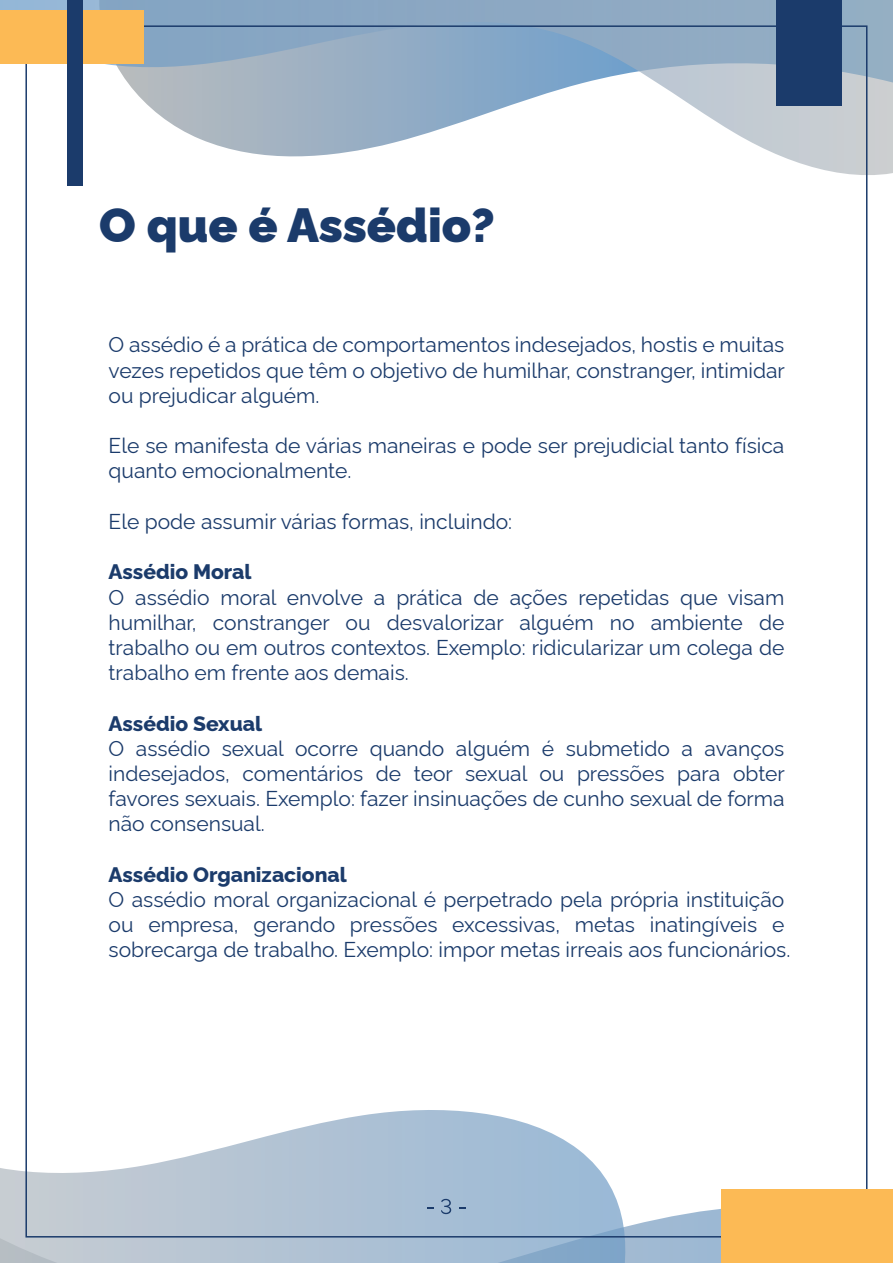
<style>
.page{position:relative;width:893px;height:1263px;background:#fff}
.page>*{position:absolute;margin:0;border:0;box-sizing:border-box;transform-origin:0 0}
.t1{font:900 48px "Rawline";color:#1b3b6b}
.t2{font:21px/25.2px "Rawline";color:#1b3b6b;text-align:justify}
.t3{font:800 21px "Rawline";color:#1b3b6b}
</style>
<div class="page">
<svg style="left:0;top:1110px;width:720px;height:153px"></svg>
<svg style="left:0;top:0;width:893px;height:191px"></svg>
<div style="left:0;top:10px;width:144px;height:54px;background:#fcba55"></div>
<div style="left:776px;top:0;width:65px;height:105px;background:#1b3b6b"></div>
<div style="left:67px;top:0;width:16px;height:185px;background:#1b3b6b"></div>
<div style="left:720px;top:1189px;width:173px;height:74px;background:#fcba55"></div>
<svg style="left:428px;top:1207px;width:6px;height:2px"></svg>
<svg style="left:441px;top:1199px;width:10px;height:15px"></svg>
<svg style="left:459px;top:1207px;width:6px;height:2px"></svg>
<h1 class="t1" style="left:99px;top:188px;width:397px">O que é Assédio?</h1>
<p class="t2" style="left:109px;top:330px;width:678px">O assédio é a prática de comportamentos indesejados, hostis e muitas vezes repetidos que têm o objetivo de humilhar, constranger, intimidar ou prejudicar alguém.</p>
<p class="t2" style="left:109px;top:431px;width:677px">Ele se manifesta de várias maneiras e pode ser prejudicial tanto física quanto emocionalmente.</p>
<p class="t2" style="left:109px;top:507px;width:405px">Ele pode assumir várias formas, incluindo:</p>
<p class="t3" style="left:109px;top:556px;width:144px">Assédio Moral</p>
<p class="t2" style="left:109px;top:582px;width:677px">O assédio moral envolve a prática de ações repetidas que visam humilhar, constranger ou desvalorizar alguém no ambiente de trabalho ou em outros contextos. Exemplo: ridicularizar um colega de trabalho em frente aos demais.</p>
<p class="t3" style="left:109px;top:707px;width:155px">Assédio Sexual</p>
<p class="t2" style="left:109px;top:733px;width:678px">O assédio sexual ocorre quando alguém é submetido a avanços indesejados, comentários de teor sexual ou pressões para obter favores sexuais. Exemplo: fazer insinuações de cunho sexual de forma não consensual.</p>
<p class="t3" style="left:109px;top:858px;width:240px">Assédio Organizacional</p>
<p class="t2" style="left:109px;top:885px;width:683px;text-align:left">O assédio moral organizacional é perpetrado pela própria instituição ou empresa, gerando pressões excessivas, metas inatingíveis e sobrecarga de trabalho. Exemplo: impor metas irreais aos funcionários.</p>
</div>
